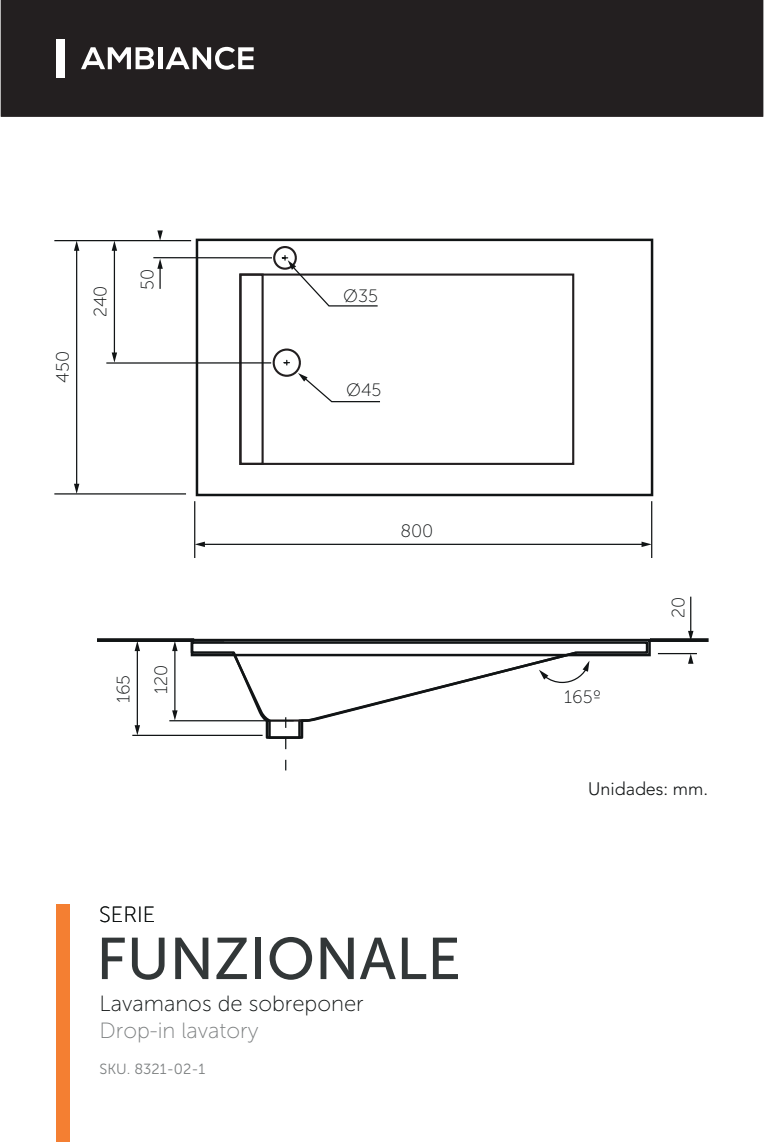
<style>
.page{position:relative;width:764px;height:1142px;background:#fff}
.page>*{position:absolute;margin:0;border:0;box-sizing:border-box;transform-origin:0 0}
.t1{font:58.75px "Museo Sans 500";color:#323738}
.t2{font:22px "Museo Sans 100";color:#0f1313}
.t3{font:22px "Museo Sans 100";color:#7c7f80}
.t4{font:22px "Museo Sans 100";color:#101313}
.t5{font:18px "Museo Sans 100";color:#111415}
.t6{font:300 18px "Avenir";color:#111415}
.t7{font:14.75px "Museo Sans 300";color:#7c7f80}
</style>
<div class="page">
<div style="left:56px;top:904px;width:13px;height:237px;background:#f47f32"></div>
<div style="left:0;top:0;width:764px;height:117px;background:#231f20"></div>
<div style="left:158px;top:47px;width:5px;height:22px;background:#fff"></div>
<svg style="left:166px;top:47px;width:88px;height:23px"></svg>
<svg style="left:81px;top:47px;width:73px;height:22px"></svg>
<div style="left:56px;top:39px;width:8px;height:38px;background:#fff"></div>
<div style="left:196px;top:239px;width:457px;height:257px;border:2px solid #111415"></div>
<div style="left:239px;top:273px;width:335px;height:192px;border:2px solid #231f20"></div>
<div style="left:239px;top:273px;width:25px;height:192px;border:2px solid #231f20"></div>
<div style="left:273px;top:348px;width:28px;height:29px;border:2px solid #231f20;border-radius:50%"></div>
<div style="left:273px;top:246px;width:24px;height:24px;border:2px solid #231f20;border-radius:50%"></div>
<svg style="left:97px;top:638px;width:97px;height:4px"></svg>
<svg style="left:650px;top:638px;width:58px;height:4px"></svg>
<svg style="left:189px;top:641px;width:460px;height:81px"></svg>
<div style="left:191px;top:639px;width:460px;height:17px;border:2px solid #111415"></div>
<hr style="left:658px;top:640px;width:39px;height:1px;background:#111415">
<hr style="left:130px;top:640px;width:94px;height:1px;background:#111415">
<svg style="left:298px;top:373px;width:82px;height:30px"></svg>
<hr style="left:54px;top:240px;width:137px;height:1px;background:#111415">
<hr style="left:54px;top:493px;width:132px;height:1px;background:#111415">
<hr style="left:76px;top:249px;width:1px;height:236px;background:#111415">
<svg style="left:74px;top:241px;width:5px;height:10px"></svg>
<svg style="left:74px;top:484px;width:5px;height:10px"></svg>
<hr style="left:106px;top:362px;width:165px;height:1px;background:#111415">
<hr style="left:153px;top:257px;width:119px;height:1px;background:#111415">
<hr style="left:114px;top:249px;width:1px;height:105px;background:#111415">
<svg style="left:112px;top:241px;width:5px;height:10px"></svg>
<svg style="left:112px;top:352px;width:5px;height:10px"></svg>
<hr style="left:159px;top:267px;width:2px;height:22px;background:#111415">
<svg style="left:157px;top:259px;width:6px;height:10px"></svg>
<svg style="left:157px;top:230px;width:6px;height:10px"></svg>
<hr style="left:194px;top:501px;width:1px;height:57px;background:#111415">
<hr style="left:651px;top:501px;width:1px;height:57px;background:#111415">
<hr style="left:203px;top:543px;width:440px;height:2px;background:#111415">
<svg style="left:195px;top:541px;width:10px;height:6px"></svg>
<svg style="left:641px;top:541px;width:11px;height:6px"></svg>
<hr style="left:132px;top:734px;width:131px;height:2px;background:#111415">
<hr style="left:137px;top:649px;width:1px;height:78px;background:#111415">
<svg style="left:135px;top:641px;width:5px;height:10px"></svg>
<svg style="left:135px;top:725px;width:5px;height:10px"></svg>
<hr style="left:658px;top:653px;width:39px;height:1px;background:#111415">
<hr style="left:690px;top:596px;width:1px;height:36px;background:#111415">
<svg style="left:688px;top:631px;width:5px;height:9px"></svg>
<svg style="left:688px;top:654px;width:5px;height:9px"></svg>
<hr style="left:169px;top:720px;width:125px;height:1px;background:#111415">
<hr style="left:174px;top:649px;width:1px;height:64px;background:#111415">
<svg style="left:172px;top:641px;width:6px;height:10px"></svg>
<svg style="left:172px;top:710px;width:6px;height:10px"></svg>
<svg style="left:230px;top:650px;width:359px;height:120px"></svg>
<svg style="left:284px;top:360px;width:5px;height:5px"></svg>
<svg style="left:282px;top:255px;width:97px;height:52px"></svg>
<p class="t5" style="left:53px;top:382px;width:33px;rotate:-90deg">450</p>
<p class="t5" style="left:91px;top:317px;width:33px;rotate:-90deg">240</p>
<p class="t5" style="left:138px;top:290px;width:23px;rotate:-90deg">50</p>
<p class="t5" style="left:114px;top:703px;width:30px;rotate:-90deg">165</p>
<p class="t5" style="left:151px;top:694px;width:31px;rotate:-90deg">120</p>
<p class="t5" style="left:343px;top:287px;width:36px">Ø35</p>
<p class="t5" style="left:346px;top:380px;width:37px">Ø45</p>
<p class="t5" style="left:400px;top:521px;width:35px">800</p>
<p class="t4" style="left:99px;top:903px;width:58px">SERIE</p>
<h1 class="t1" style="left:96px;top:926px;width:366px">FUNZIONALE</h1>
<p class="t2" style="left:100px;top:991px;width:266px">Lavamanos de sobreponer</p>
<p class="t3" style="left:100px;top:1018px;width:160px">Drop-in lavatory</p>
<p class="t7" style="left:100px;top:1060px;width:107px">SKU. 8321-02-1</p>
<p class="t5" style="left:564px;top:687px;width:39px">165º</p>
<p class="t5" style="left:669px;top:617px;width:23px;rotate:-90deg">20</p>
<p class="t6" style="left:588px;top:778px;width:122px">Unidades: mm.</p>
</div>
